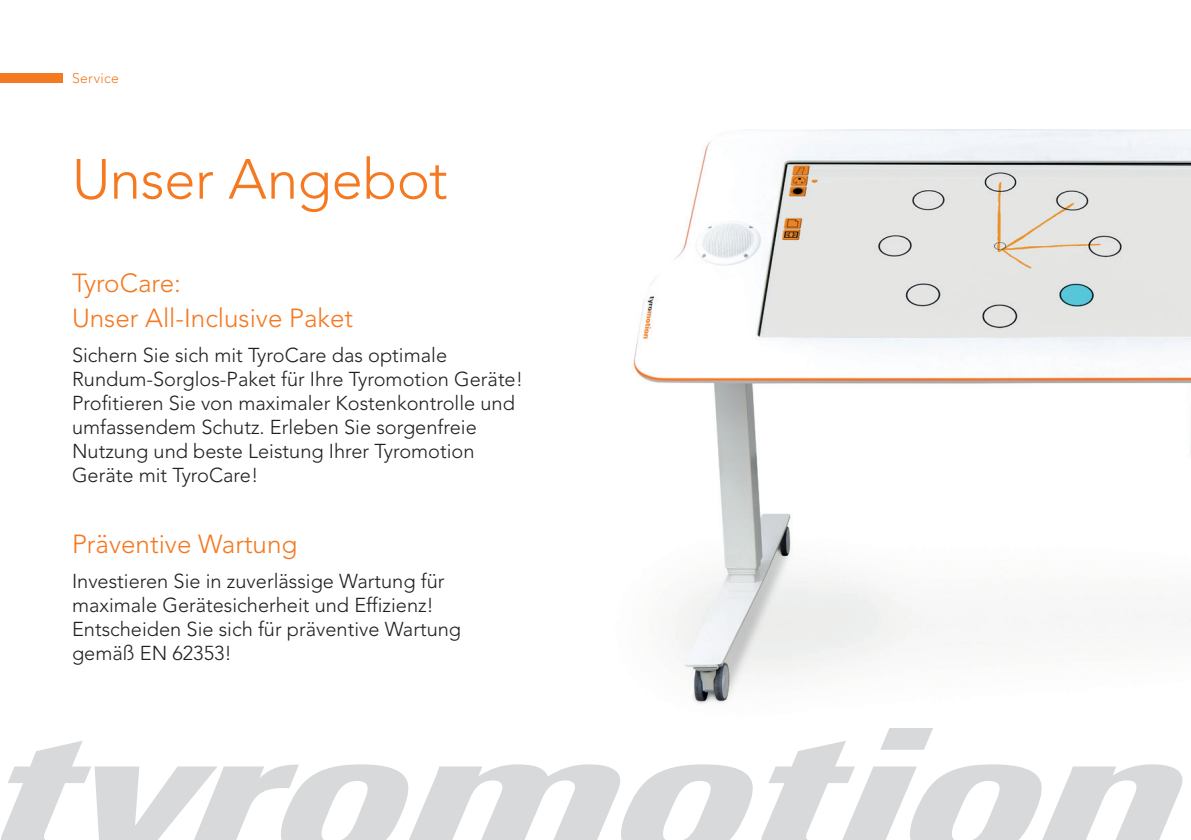
<style>
.page{position:relative;width:1191px;height:840px;background:#fff}
.page>*{position:absolute;margin:0;border:0;box-sizing:border-box;transform-origin:0 0}
.t1{font:300 56px "Avenir";letter-spacing:-.005em;color:#f47921}
.t2{font:300 26px/34.8px "Avenir";color:#f47921}
.t3{font:300 20px/24px "Avenir";color:#231f20}
.t4{font:300 14px "Avenir";letter-spacing:.025em;color:#f47921}
</style>
<div class="page">
<img style="left:633px;top:129px;width:558px;height:575px">
<svg style="left:1px;top:741px;width:751px;height:98px"></svg>
<svg style="left:761px;top:728px;width:421px;height:111px"></svg>
<div style="left:0;top:73px;width:62px;height:9px;background:#f47921"></div>
<p class="t4" style="left:72px;top:69px;width:48px">Service</p>
<h1 class="t1" style="left:72px;top:146px;width:377px">Unser Angebot</h1>
<h2 class="t2" style="left:72px;top:266px;width:283px">TyroCare:<br>Unser All-Inclusive Paket</h2>
<p class="t3" style="left:72px;top:343px;width:452px">Sichern Sie sich mit TyroCare das optimale Rundum-Sorglos-Paket für Ihre Tyromotion Geräte!<br>Profitieren Sie von maximaler Kostenkontrolle und umfassendem Schutz. Erleben Sie sorgenfreie Nutzung und beste Leistung Ihrer Tyromotion Geräte mit TyroCare!</p>
<h2 class="t2" style="left:72px;top:526px;width:227px">Präventive Wartung</h2>
<p class="t3" style="left:72px;top:569px;width:390px">Investieren Sie in zuverlässige Wartung für maximale Gerätesicherheit und Effizienz!<br>Entscheiden Sie sich für präventive Wartung gemäß EN 62353!</p>
</div>
